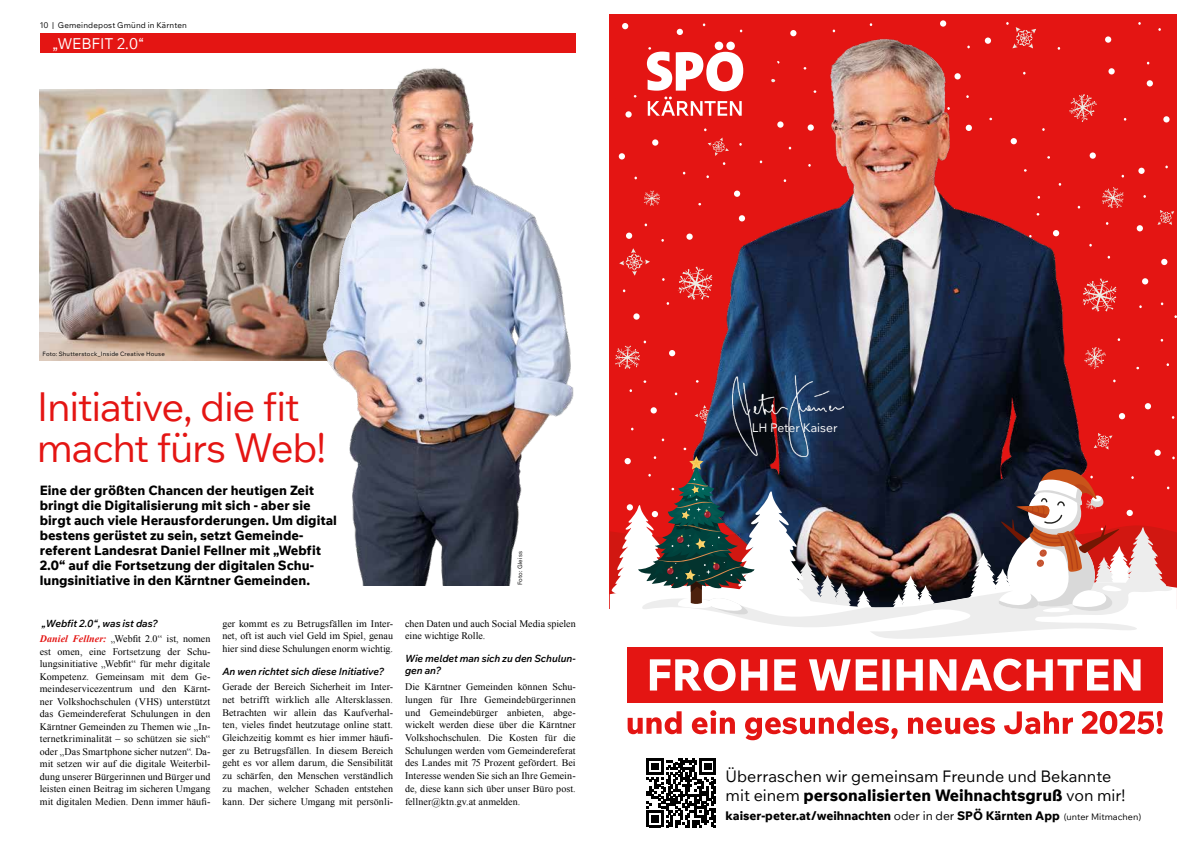
<style>
.page{position:relative;width:1191px;height:842px;background:#fff}
.page>*{position:absolute;margin:0;border:0;box-sizing:border-box;transform-origin:0 0}
.t1{font:39.9px/41.2px "Wix Madefor Text";letter-spacing:-.035em;color:#e41513}
.t2{font:16px/19.2px "Wix Madefor Text";color:#000}
.t3{font:15.1px "Wix Madefor Text";letter-spacing:-.01em;color:#fff}
.t4{font:800 13px/15px "Wix Madefor Text";color:#000}
.t5{font:800 12px "Wix Madefor Text";color:#000}
.t6{font:12px "Wix Madefor Text";color:#fff}
.t7{font:10px/12.7px "Times New Roman";letter-spacing:.005em;color:#000;text-align:justify}
.t8{font:italic 600 10px/12.7px "Wix Madefor Text";letter-spacing:-.005em;color:#000}
.t9{font:8px "Wix Madefor Text";letter-spacing:.02em;color:#000}
.t10{font:6px "Wix Madefor Text";letter-spacing:.03em;color:#000}
.s1{font-weight:700;font-style:italic;color:#e41513}
.s2{font-weight:800}
.s3{font-weight:400}
.s4{font-weight:400;font-size:9px}
</style>
<div class="page">
<div style="left:40px;top:33px;width:535px;height:20px;background:#e41513"></div>
<img style="left:40px;top:90px;width:281px;height:270px">
<img style="left:321px;top:68px;width:253px;height:517px">
<div style="left:610px;top:14px;width:567px;height:595px;background:#e41513"></div>
<svg style="left:1163px;top:211px;width:11px;height:14px"></svg>
<div style="left:1163px;top:116px;width:6px;height:7px;background:#fff;border-radius:50%"></div>
<svg style="left:1163px;top:259px;width:4px;height:6px"></svg>
<img style="left:615px;top:20px;width:548px;height:436px">
<img style="left:610px;top:456px;width:567px;height:183px">
<div style="left:627px;top:647px;width:535px;height:55px;background:#e41513"></div>
<svg style="left:649px;top:659px;width:491px;height:32px"></svg>
<svg style="left:627px;top:702px;width:535px;height:125px"></svg>
<svg style="left:648px;top:97px;width:93px;height:19px"></svg>
<svg style="left:647px;top:42px;width:96px;height:49px"></svg>
<img style="left:732px;top:376px;width:111px;height:80px">
<p class="t9" style="left:40px;top:19px;width:149px">10 | Gemeindepost Gmünd in Kärnten</p>
<h3 class="t3" style="left:52px;top:32px;width:93px">„WEBFIT 2.0“</h3>
<p class="t10" style="left:43px;top:349px;width:124px">Foto: Shutterstock_Inside Creative House</p>
<h1 class="t1" style="left:37px;top:383px;width:291px">Initiative, die fit macht fürs Web!</h1>
<p class="t4" style="left:40px;top:482px;width:299px">Eine der größten Chancen der heutigen Zeit bringt die Digitalisierung mit sich - aber sie birgt auch viele Herausforderungen. Um digital bestens gerüstet zu sein, setzt Gemeinde&shy;referent Landesrat Daniel Fellner mit „Webfit 2.0“ auf die Fortsetzung der digitalen Schu&shy;lungsinitiative in den Kärntner Gemeinden.</p>
<p class="t10" style="left:515px;top:585px;width:36px;rotate:-90deg">Foto: Gleiss</p>
<p class="t8" style="left:42px;top:617px;width:117px">„Webfit 2.0“, was ist das?</p>
<p class="t7" style="left:40px;top:632px;width:172px"><span class="s1">Daniel Fellner:</span> „Webfit 2.0“ ist, nomen est omen, eine Fortsetzung der Schu&shy;lungsinitiative „Webfit“ für mehr digitale Kompetenz. Gemeinsam mit dem Ge&shy;meindeservicezentrum und den Kärnt&shy;ner Volkshochschulen (VHS) unterstützt das Gemeindereferat Schulungen in den Kärntner Gemeinden zu Themen wie „In&shy;ternetkriminalität – so schützen sie sich“ oder „Das Smartphone sicher nutzen“. Da&shy;mit setzen wir auf die digitale Weiterbil&shy;dung unserer Bürgerinnen und Bürger und leisten einen Beitrag im sicheren Umgang mit digitalen Medien. Denn immer häufi-</p>
<p class="t7" style="left:222px;top:617px;width:172px">ger kommt es zu Betrugsfällen im Inter&shy;net, oft ist auch viel Geld im Spiel, genau hier sind diese Schulungen enorm wichtig.</p>
<p class="t8" style="left:222px;top:665px;width:163px">An wen richtet sich diese Initiative?</p>
<p class="t7" style="left:222px;top:680px;width:172px">Gerade der Bereich Sicherheit im Inter&shy;net betrifft wirklich alle Altersklassen.<br>Betrachten wir allein das Kaufverhal&shy;ten, vieles findet heutzutage online statt.<br>Gleichzeitig kommt es hier immer häufi&shy;ger zu Betrugsfällen. In diesem Bereich geht es vor allem darum, die Sensibilität zu schärfen, den Menschen verständlich zu machen, welcher Schaden entstehen kann. Der sichere Umgang mit persönli-</p>
<p class="t7" style="left:405px;top:617px;width:172px">chen Daten und auch Social Media spielen eine wichtige Rolle.</p>
<p class="t8" style="left:405px;top:652px;width:172px">Wie meldet man sich zu den Schulun&shy;gen an?</p>
<p class="t7" style="left:405px;top:680px;width:172px">Die Kärntner Gemeinden können Schu&shy;lungen für Ihre Gemeindebürgerinnen und Gemeindebürger anbieten, abge&shy;wickelt werden diese über die Kärntner Volkshochschulen. Die Kosten für die Schulungen werden vom Gemeindereferat des Landes mit 75 Prozent gefördert. Bei Interesse wenden Sie sich an Ihre Gemein&shy;de, diese kann sich über unser Büro post. fellner@ktn.gv.at anmelden.</p>
<p class="t6" style="left:751px;top:418px;width:87px">LH Peter Kaiser</p>
<h2 class="t2" style="left:725px;top:765px;width:401px">Überraschen wir gemeinsam Freunde und Bekannte mit einem <span class="s2">personalisierten Weihnachtsgruß</span> von mir!</h2>
<p class="t5" style="left:725px;top:806px;width:417px">kaiser-peter.at/weihnachten <span class="s3">oder in der</span> SPÖ Kärnten App <span class="s4">(unter Mitmachen)</span></p>
</div>
